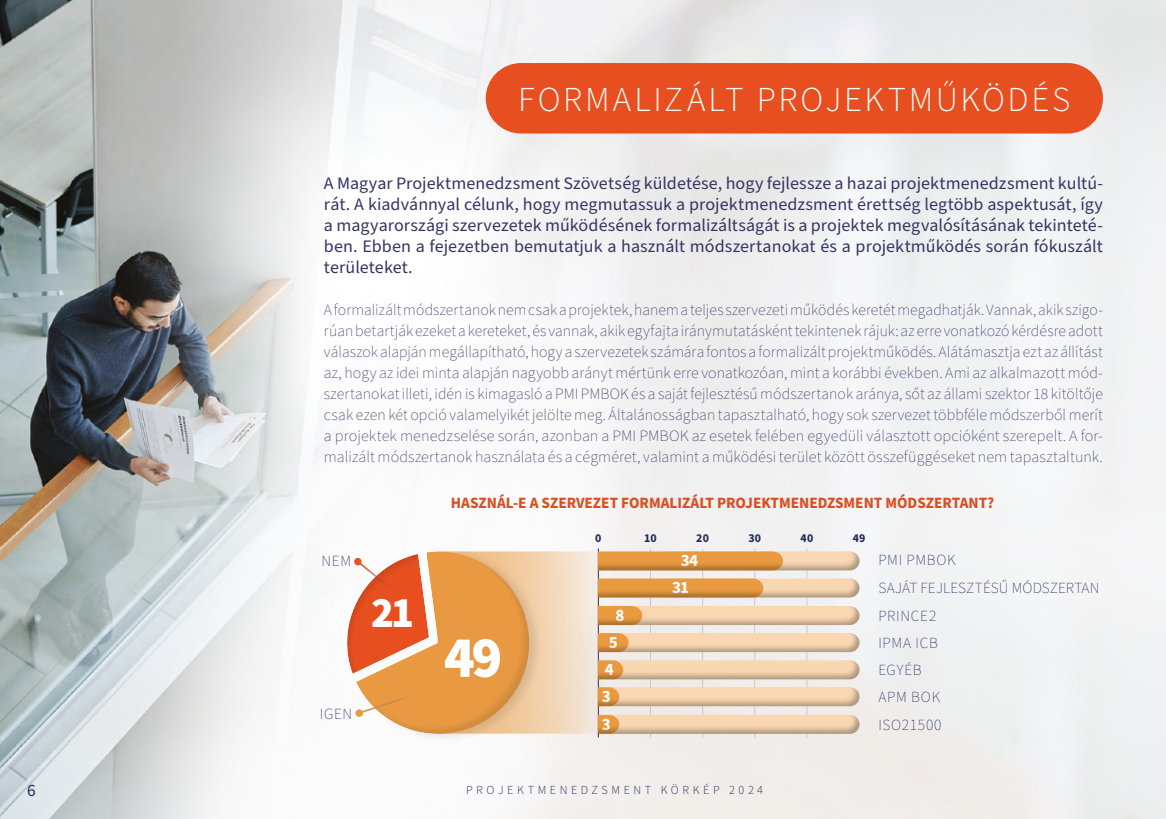
<style>
.page{position:relative;width:1166px;height:819px;background:#fff}
.page>*{position:absolute;margin:0;border:0;box-sizing:border-box;transform-origin:0 0}
.t1{font:900 57.4px "Source Sans Pro";color:#fff}
.t2{font:900 42.52px "Source Sans Pro";color:#fff}
.t3{font:300 35px "Source Sans Pro";letter-spacing:.08em;color:#fff}
.t4{font:17.5px/21px "Source Sans Pro";letter-spacing:.005em;color:#333663;text-align:justify}
.t5{font:17.32px "Source Sans Pro";color:#212d58}
.t6{font:700 16.97px/27.1px "Source Sans Pro";color:#fff;text-align:center}
.t7{font:200 15.75px/21px "Source Sans Pro";letter-spacing:.005em;color:#333663;text-align:justify}
.t8{font:700 15.75px "Source Sans Pro";color:#db4e22}
.t9{font:200 15.4px/27.1px "Source Sans Pro";letter-spacing:.04em;color:#212b59}
.t10{font:200 15.4px "Source Sans Pro";letter-spacing:.005em;color:#212b59}
.t11{font:300 12.25px "Source Sans Pro";letter-spacing:.29em;color:#212d58}
.t12{font:700 11.72px "Source Sans Pro";letter-spacing:.02em;color:#212b59}
</style>
<div class="page">
<img style="left:0;top:0;width:1166px;height:819px">
<svg style="left:323px;top:526px;width:234px;height:221px"></svg>
<div style="left:583px;top:537px;width:292px;height:35px;background:#f5f5f7"></div>
<div style="left:583px;top:564px;width:292px;height:35px;background:#f4f5f7"></div>
<div style="left:583px;top:592px;width:292px;height:34px;background:#f3f4f6"></div>
<div style="left:583px;top:619px;width:292px;height:34px;background:#f2f3f5"></div>
<div style="left:583px;top:646px;width:292px;height:34px;background:#f1f2f5"></div>
<div style="left:583px;top:673px;width:292px;height:34px;background:#f1edec"></div>
<svg style="left:320px;top:539px;width:539px;height:205px"></svg>
<div style="left:583px;top:700px;width:292px;height:35px;background:#000;opacity:.3"></div>
<div style="left:486px;top:63px;width:617px;height:70px;background:#e84f20"></div>
<h3 class="t3" style="left:518px;top:76px;width:554px">FORMALIZÁLT PROJEKTMŰKÖDÉS</h3>
<p class="t4" style="left:324px;top:173px;width:780px">A Magyar Projektmenedzsment Szövetség küldetése, hogy fejlessze a hazai projektmenedzsment kultú&shy;rát. A kiadvánnyal célunk, hogy megmutassuk a projektmenedzsment érettség legtöbb aspektusát, így a magyarországi szervezetek működésének formalizáltságát is a projektek megvalósításának tekinteté&shy;ben. Ebben a fejezetben bemutatjuk a használt módszertanokat és a projektműködés során fókuszált területeket.</p>
<p class="t7" style="left:324px;top:300px;width:780px">A formalizált módszertanok nem csak a projektek, hanem a teljes szervezeti működés keretét megadhatják. Vannak, akik szigo&shy;rúan betartják ezeket a kereteket, és vannak, akik egyfajta iránymutatásként tekintenek rájuk: az erre vonatkozó kérdésre adott válaszok alapján megállapítható, hogy a szervezetek számára fontos a formalizált projektműködés. Alátámasztja ezt az állítást az, hogy az idei minta alapján nagyobb arányt mértünk erre vonatkozóan, mint a korábbi években. Ami az alkalmazott mód&shy;szertanokat illeti, idén is kimagasló a PMI PMBOK és a saját fejlesztésű módszertanok aránya, sőt az állami szektor 18 kitöltője csak ezen két opció valamelyikét jelölte meg. Általánosságban tapasztalható, hogy sok szervezet többféle módszerből merít a projektek menedzselése során, azonban a PMI PMBOK az esetek felében egyedüli választott opcióként szerepelt. A for&shy;malizált módszertanok használata és a cégméret, valamint a működési terület között összefüggéseket nem tapasztaltunk.</p>
<p class="t8" style="left:451px;top:492px;width:545px">HASZNÁL-E A SZERVEZET FORMALIZÁLT PROJEKTMENEDZSMENT MÓDSZERTANT?</p>
<p class="t9" style="left:322px;top:548px;width:31px">NEM</p>
<h2 class="t2" style="left:371px;top:583px;width:44px">21</h2>
<p class="t9" style="left:320px;top:700px;width:34px">IGEN</p>
<h1 class="t1" style="left:444px;top:618px;width:60px">49</h1>
<p class="t12" style="left:595px;top:530px;width:8px">0</p>
<p class="t12" style="left:644px;top:530px;width:14px">10</p>
<p class="t12" style="left:696px;top:530px;width:14px">20</p>
<p class="t12" style="left:748px;top:530px;width:14px">30</p>
<p class="t12" style="left:800px;top:530px;width:14px">40</p>
<p class="t12" style="left:853px;top:530px;width:14px">49</p>
<p class="t6" style="left:615px;top:602px;width:10px">8</p>
<p class="t6" style="left:609px;top:629px;width:10px">5</p>
<p class="t6" style="left:605px;top:656px;width:10px">4</p>
<p class="t6" style="left:602px;top:683px;width:10px">3</p>
<p class="t6" style="left:602px;top:710px;width:10px">3</p>
<p class="t6" style="left:672px;top:547px;width:28px">34<br>31</p>
<p class="t9" style="left:878px;top:547px;width:79px">PMI PMBOK</p>
<p class="t10" style="left:878px;top:578px;width:223px">SAJÁT FEJLESZTÉSŰ MÓDSZERTAN</p>
<p class="t9" style="left:878px;top:602px;width:60px">PRINCE2</p>
<p class="t9" style="left:878px;top:629px;width:61px">IPMA ICB</p>
<p class="t9" style="left:878px;top:657px;width:45px">EGYÉB</p>
<p class="t9" style="left:878px;top:684px;width:65px">APM BOK<br>ISO21500</p>
<p class="t5" style="left:27px;top:779px;width:10px">6</p>
<p class="t11" style="left:466px;top:781px;width:298px">PROJEKTMENEDZSMENT KÖRKÉP 2024</p>
</div>
